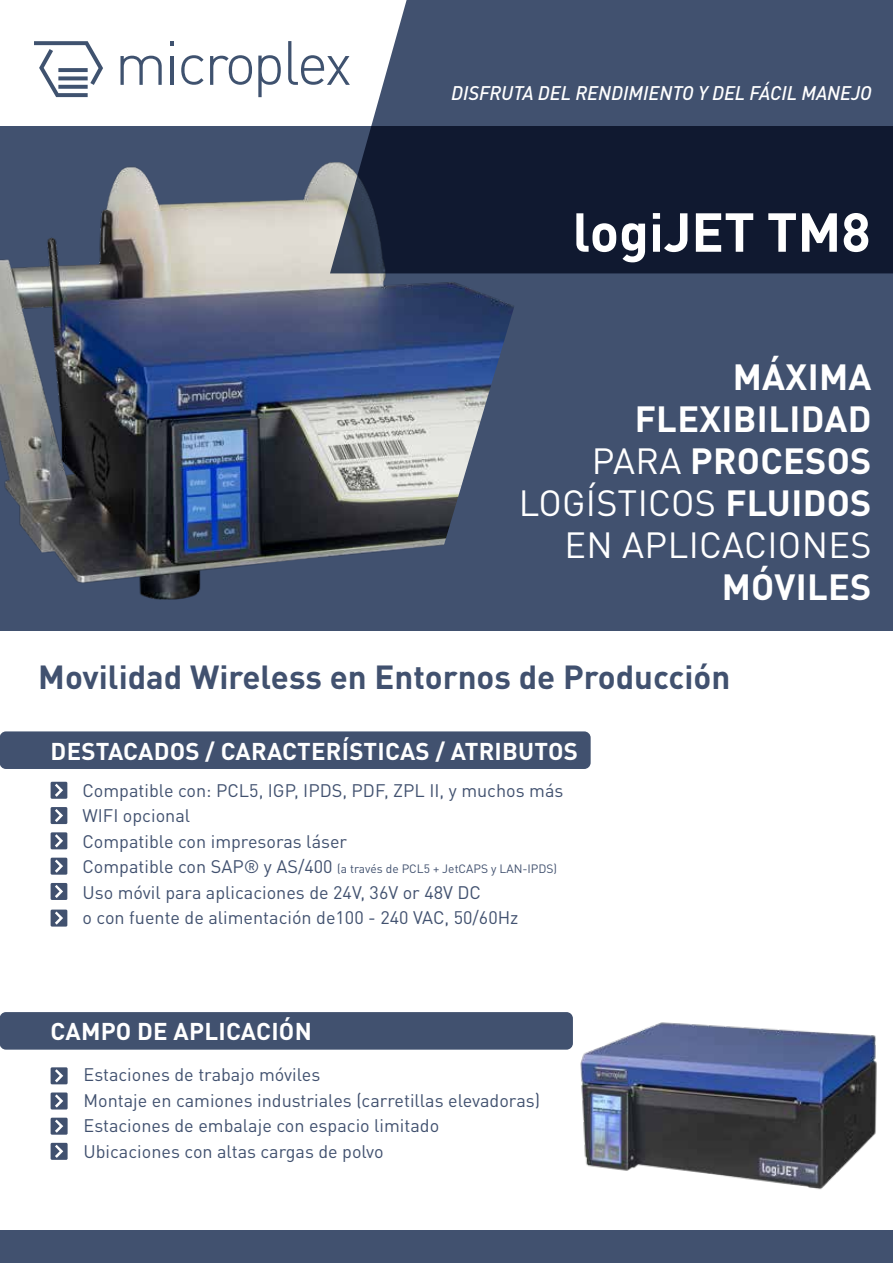
<style>
.page{position:relative;width:893px;height:1263px;background:#fff}
.page>*{position:absolute;margin:0;border:0;box-sizing:border-box;transform-origin:0 0}
.t1{font:700 54px "DIN Pro";color:#fff}
.t2{font:700 36px/42px "DIN Pro";letter-spacing:.01em;color:#fff;text-align:right}
.t3{font:700 33px "DIN Pro";color:#41516f}
.t4{font:700 24px "DIN Pro";letter-spacing:.01em;color:#fff}
.t5{font:italic 500 19.5px "DIN Pro";color:#fff}
.t6{font:18px/25.5px "DIN Pro";color:#41516f}
.t7{font:12px "DIN Pro";color:#41516f}
.s1{font-weight:400}
.s2{font-size:18px}
</style>
<div class="page">
<svg style="left:120px;top:56px;width:42px;height:29px"></svg>
<svg style="left:170px;top:41px;width:4px;height:4px"></svg>
<hr style="left:170px;top:56px;width:4px;height:29px;background:#3f526f">
<svg style="left:181px;top:55px;width:23px;height:30px"></svg>
<svg style="left:210px;top:55px;width:42px;height:30px"></svg>
<svg style="left:258px;top:55px;width:23px;height:42px"></svg>
<svg style="left:288px;top:41px;width:42px;height:44px"></svg>
<svg style="left:34px;top:41px;width:69px;height:56px"></svg>
<svg style="left:58px;top:85px;width:30px;height:4px"></svg>
<svg style="left:58px;top:76px;width:30px;height:4px"></svg>
<svg style="left:58px;top:68px;width:30px;height:4px"></svg>
<div style="left:0;top:1230px;width:893px;height:33px;background:#41516f"></div>
<div style="left:0;top:126px;width:893px;height:505px;background:#41516f"></div>
<img style="left:0;top:162px;width:557px;height:438px">
<div style="left:51px;top:782px;width:16px;height:17px;background:#41516f"></div>
<svg style="left:55px;top:784px;width:8px;height:13px"></svg>
<div style="left:51px;top:807px;width:16px;height:17px;background:#41516f"></div>
<svg style="left:55px;top:809px;width:8px;height:13px"></svg>
<div style="left:51px;top:832px;width:16px;height:17px;background:#41516f"></div>
<svg style="left:55px;top:834px;width:8px;height:13px"></svg>
<div style="left:51px;top:858px;width:16px;height:17px;background:#41516f"></div>
<svg style="left:55px;top:859px;width:8px;height:14px"></svg>
<div style="left:51px;top:883px;width:16px;height:17px;background:#41516f"></div>
<svg style="left:55px;top:885px;width:8px;height:13px"></svg>
<div style="left:0;top:731px;width:591px;height:38px;background:#41516f;border-radius:6px"></div>
<div style="left:51px;top:909px;width:16px;height:17px;background:#41516f"></div>
<svg style="left:55px;top:911px;width:8px;height:14px"></svg>
<div style="left:51px;top:1067px;width:17px;height:17px;background:#41516f"></div>
<svg style="left:55px;top:1069px;width:8px;height:13px"></svg>
<div style="left:51px;top:1092px;width:17px;height:17px;background:#41516f"></div>
<svg style="left:55px;top:1094px;width:8px;height:13px"></svg>
<div style="left:51px;top:1118px;width:17px;height:17px;background:#41516f"></div>
<svg style="left:55px;top:1119px;width:8px;height:14px"></svg>
<div style="left:51px;top:1143px;width:17px;height:17px;background:#41516f"></div>
<svg style="left:55px;top:1145px;width:8px;height:13px"></svg>
<div style="left:0;top:1012px;width:573px;height:38px;background:#41516f;border-radius:6px"></div>
<svg style="left:330px;top:0;width:563px;height:273px;background:#323e56"></svg>
<img style="left:580px;top:1022px;width:297px;height:168px">
<p class="t5" style="left:451px;top:78px;width:422px">DISFRUTA DEL RENDIMIENTO Y DEL FÁCIL MANEJO</p>
<h1 class="t1" style="left:573px;top:190px;width:299px">logiJET TM8</h1>
<h2 class="t2" style="left:519px;top:353px;width:354px">MÁXIMA<br>FLEXIBILIDAD<br><span class="s1">PARA</span> PROCESOS<br><span class="s1">LOGÍSTICOS</span> FLUIDOS<br><span class="s1">EN APLICACIONES</span></h2>
<h2 class="t2" style="left:722px;top:563px;width:151px">MÓVILES</h2>
<h3 class="t3" style="left:38px;top:651px;width:694px">Movilidad Wireless en Entornos de Producción</h3>
<h3 class="t4" style="left:51px;top:732px;width:529px">DESTACADOS / CARACTERÍSTICAS / ATRIBUTOS</h3>
<p class="t6" style="left:82px;top:776px;width:482px">Compatible con: PCL5, IGP, IPDS, PDF, ZPL II, y muchos más<br>WIFI opcional<br>Compatible con impresoras láser</p>
<p class="t7" style="left:82px;top:859px;width:476px"><span class="s2">Compatible con SAP® y AS/400</span> (a través de PCL5 + JetCAPS y LAN-IPDS)</p>
<p class="t6" style="left:82px;top:878px;width:438px">Uso móvil para aplicaciones de 24V, 36V or 48V DC<br>o con fuente de alimentación de100 - 240 VAC, 50/60Hz</p>
<h3 class="t4" style="left:51px;top:1013px;width:263px">CAMPO DE APLICACIÓN</h3>
<p class="t6" style="left:84px;top:1061px;width:458px">Estaciones de trabajo móviles<br>Montaje en camiones industriales (carretillas elevadoras)<br>Estaciones de embalaje con espacio limitado Ubicaciones con altas cargas de polvo</p>
</div>
